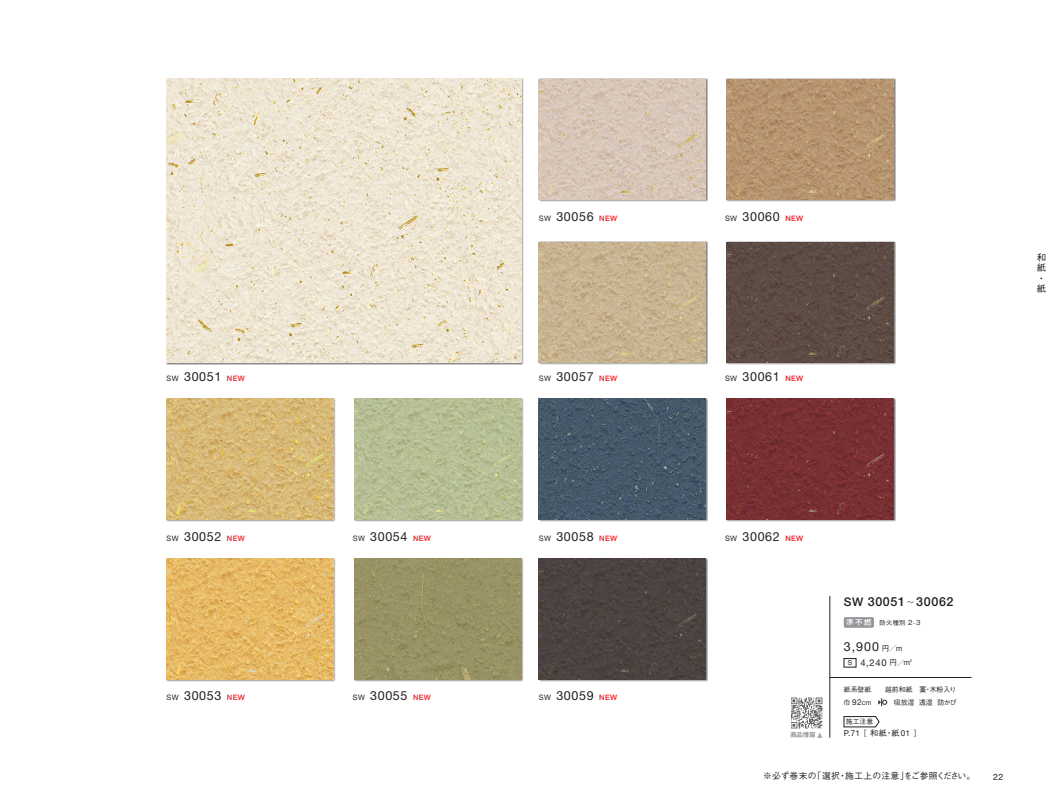
<style>
.page{position:relative;width:1053px;height:798px;background:#fff}
.page>*{position:absolute;margin:0;border:0;box-sizing:border-box;transform-origin:0 0}
.t1{font:12.5px "Helvetica Neue LT Std";letter-spacing:.05em;color:#231f20}
.t2{font:500 12.5px "Helvetica Neue LT Std";letter-spacing:.05em;color:#231f20}
.t3{font:9.38px "Helvetica Neue LT Std";color:#231f20}
.t4{font:500 9.38px/10.5px "Gothic BBB Pro";color:#231f20}
.t5{font:500 8.75px "Gothic BBB Pro";letter-spacing:.02em;color:#231f20}
.t6{font:8.75px "Helvetica Neue LT Std";color:#231f20}
.t7{font:8.12px "Helvetica Neue LT Std";color:#231f20}
.t8{font:700 7.5px "Futo Go B101 Pro";color:#fff}
.t9{font:500 6.88px/13.1px "Gothic BBB Pro";color:#231f20}
.t10{font:500 6.25px "Gothic BBB Pro";color:#231f20}
.t11{font:500 6.25px "Gothic BBB Pro";color:#636366}
.t12{font:500 3.62px "Gothic BBB Pro";color:#231f20}
.s1{font-size:7.5px}
.s2{font-weight:500;font-size:7.5px;color:#ee1d23}
.s3{font-size:11.88px}
.s4{font-family:"Gothic BBB Pro";font-size:7.5px}
.s5{font-size:6.88px}
.s6{font-family:"Gothic BBB Pro";font-weight:500;font-size:7.5px}
.s7{font-size:9.25px;color:#a8a9ad}
.s8{font-family:"Helvetica Neue LT Std";font-weight:400;font-size:8.12px}
.s9{font-family:"Gothic BBB Pro";font-weight:500}
</style>
<div class="page">
<img style="left:791px;top:697px;width:31px;height:31px">
<div style="left:843px;top:617px;width:30px;height:10px;background:#939598;border-radius:2px"></div>
<div style="left:843px;top:658px;width:13px;height:9px;border:1px solid #231f20"></div>
<hr style="left:829px;top:595px;width:1px;height:142px;background:#231f20">
<hr style="left:829px;top:677px;width:142px;height:1px;background:#231f20">
<svg style="left:878px;top:698px;width:8px;height:7px"></svg>
<svg style="left:843px;top:716px;width:36px;height:11px"></svg>
<div style="left:166px;top:78px;width:358px;height:287px;background:#231f20;opacity:.6"></div>
<img style="left:167px;top:79px;width:354px;height:283px">
<div style="left:166px;top:398px;width:170px;height:123px;background:#231f20;opacity:.6"></div>
<img style="left:167px;top:399px;width:166px;height:120px">
<div style="left:538px;top:398px;width:170px;height:123px;background:#231f20;opacity:.6"></div>
<img style="left:539px;top:399px;width:166px;height:120px">
<div style="left:538px;top:78px;width:170px;height:124px;background:#231f20;opacity:.6"></div>
<img style="left:539px;top:79px;width:166px;height:121px">
<div style="left:354px;top:398px;width:169px;height:123px;background:#231f20;opacity:.6"></div>
<img style="left:354px;top:399px;width:167px;height:120px">
<div style="left:726px;top:398px;width:169px;height:123px;background:#231f20;opacity:.6"></div>
<img style="left:726px;top:399px;width:167px;height:120px">
<div style="left:726px;top:78px;width:169px;height:124px;background:#231f20;opacity:.6"></div>
<img style="left:726px;top:79px;width:167px;height:121px">
<div style="left:166px;top:557px;width:170px;height:124px;background:#231f20;opacity:.6"></div>
<img style="left:167px;top:558px;width:166px;height:121px">
<div style="left:538px;top:557px;width:170px;height:124px;background:#231f20;opacity:.6"></div>
<img style="left:539px;top:558px;width:166px;height:121px">
<div style="left:538px;top:241px;width:170px;height:124px;background:#231f20;opacity:.6"></div>
<img style="left:539px;top:242px;width:166px;height:120px">
<div style="left:354px;top:557px;width:169px;height:124px;background:#231f20;opacity:.6"></div>
<img style="left:354px;top:558px;width:167px;height:121px">
<div style="left:726px;top:241px;width:169px;height:124px;background:#231f20;opacity:.6"></div>
<img style="left:726px;top:242px;width:167px;height:120px">
<p class="t1" style="left:539px;top:209px;width:80px"><span class="s1">SW</span> 30056 <span class="s2">NEW</span></p>
<p class="t1" style="left:725px;top:209px;width:80px"><span class="s1">SW</span> 30060 <span class="s2">NEW</span></p>
<p class="t4" style="left:1036px;top:251px;width:11px">和紙・紙</p>
<p class="t1" style="left:167px;top:369px;width:80px"><span class="s1">SW</span> 30051 <span class="s2">NEW</span></p>
<p class="t1" style="left:539px;top:369px;width:80px"><span class="s1">SW</span> 30057 <span class="s2">NEW</span></p>
<p class="t1" style="left:725px;top:369px;width:80px"><span class="s1">SW</span> 30061 <span class="s2">NEW</span></p>
<p class="t1" style="left:167px;top:528px;width:80px"><span class="s1">SW</span> 30052 <span class="s2">NEW</span></p>
<p class="t1" style="left:353px;top:528px;width:80px"><span class="s1">SW</span> 30054 <span class="s2">NEW</span></p>
<p class="t1" style="left:539px;top:528px;width:80px"><span class="s1">SW</span> 30058 <span class="s2">NEW</span></p>
<p class="t1" style="left:725px;top:528px;width:80px"><span class="s1">SW</span> 30062 <span class="s2">NEW</span></p>
<p class="t2" style="left:843px;top:594px;width:111px"><span class="s3">SW</span> 30051 <span class="s4">〜</span> 30062</p>
<p class="t8" style="left:846px;top:616px;width:27px">準不燃</p>
<p class="t10" style="left:879px;top:617px;width:42px">防火種別 <span class="s5">2-3</span></p>
<p class="t3" style="left:847px;top:656px;width:64px"><span class="s5">S</span> 4,240 <span class="s6">円／m</span></p>
<p class="t12" style="left:909px;top:657px;width:4px">2</p>
<p class="t1" style="left:843px;top:638px;width:60px">3,900 <span class="s6">円／m</span></p>
<p class="t1" style="left:167px;top:688px;width:80px"><span class="s1">SW</span> 30053 <span class="s2">NEW</span></p>
<p class="t1" style="left:353px;top:688px;width:80px"><span class="s1">SW</span> 30055 <span class="s2">NEW</span></p>
<p class="t1" style="left:539px;top:688px;width:80px"><span class="s1">SW</span> 30059 <span class="s2">NEW</span></p>
<p class="t11" style="left:790px;top:729px;width:34px">商品情報 <span class="s7">▲</span></p>
<p class="t9" style="left:843px;top:682px;width:114px">紙系壁紙　　越前和紙　藁・木粉入り巾 <span class="s8">92</span>cm</p>
<p class="t9" style="left:886px;top:695px;width:71px">　吸放湿 透湿 防かび</p>
<p class="t7" style="left:843px;top:728px;width:79px">P.71 <span class="s6">［</span> <span class="s9">和紙・紙</span>01 <span class="s6">］</span></p>
<p class="t9" style="left:845px;top:714px;width:29px">施工注意</p>
<p class="t5" style="left:763px;top:768px;width:214px">※必ず巻末の「選択・施工上の注意」をご参照ください。</p>
<p class="t6" style="left:993px;top:771px;width:12px">22</p>
</div>
